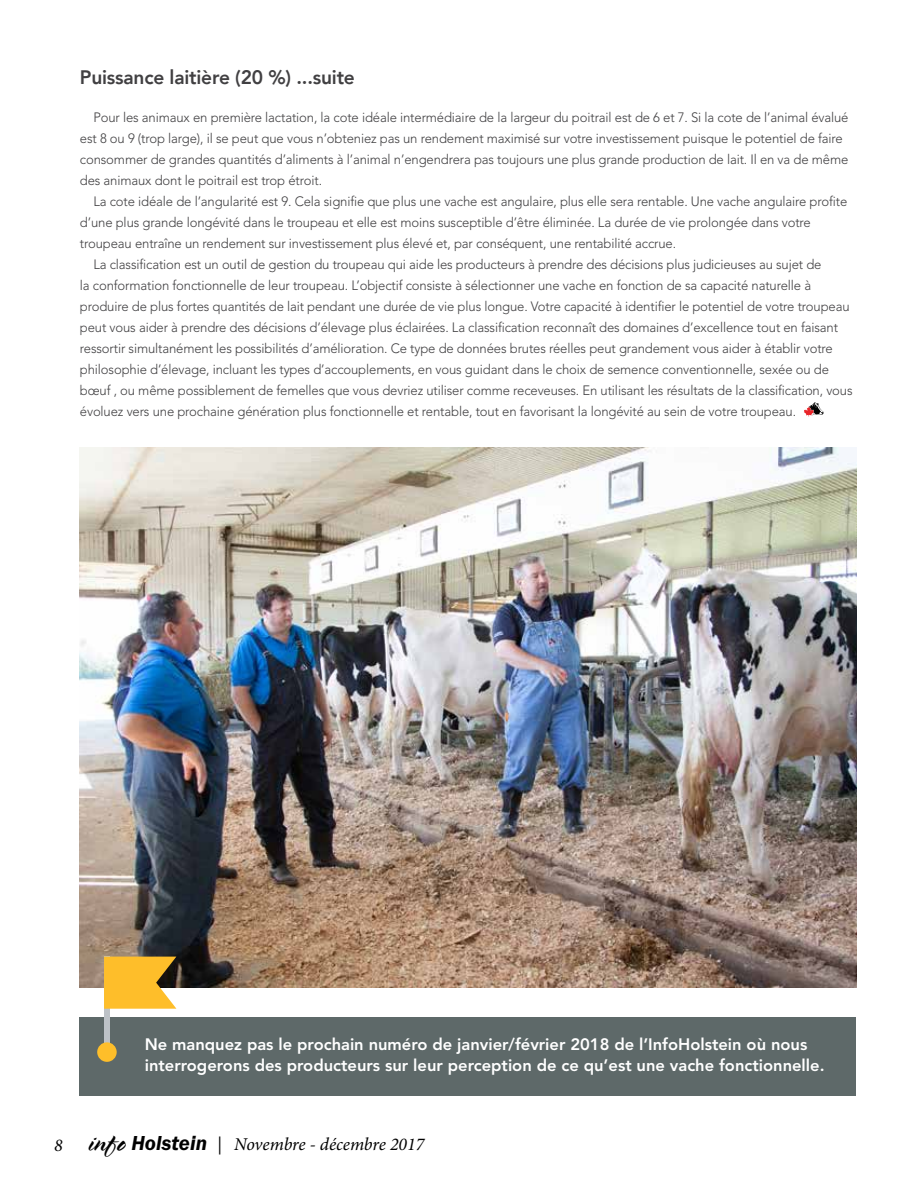
<style>
.page{position:relative;width:918px;height:1188px;background:#fff}
.page>*{position:absolute;margin:0;border:0;box-sizing:border-box;transform-origin:0 0}
.t1{font:800 19.5px "Avenir";letter-spacing:-.01em;color:#414042}
.t2{font:italic 18px "Minion Pro";letter-spacing:-.005em;color:#000}
.t3{font:800 16.5px/21px "Avenir LT Std";color:#fff}
.t4{font:300 13.5px/21px "Avenir LT Std";letter-spacing:-.01em;color:#414042}
.s1{font-family:"Spring LP Std";font-style:normal;font-size:27px}
.s2{font-family:"ITC Franklin Gothic Std";font-weight:600;font-size:21px}
</style>
<div class="page">
<img style="left:80px;top:447px;width:776px;height:540px">
<div style="left:80px;top:1017px;width:776px;height:79px;background:#5e6969"></div>
<div style="left:104px;top:956px;width:6px;height:95px;background:#bdc2c7"></div>
<svg style="left:104px;top:957px;width:72px;height:52px"></svg>
<div style="left:97px;top:1042px;width:20px;height:20px;background:#febe2a;border-radius:50%"></div>
<svg style="left:804px;top:402px;width:20px;height:14px"></svg>
<h1 class="t1" style="left:80px;top:59px;width:277px">Puissance laitière (20 %) ...suite</h1>
<p class="t4" style="left:80px;top:107px;width:770px;text-indent:14px">Pour les animaux en première lactation, la cote idéale intermédiaire de la largeur du poitrail est de 6 et 7. Si la cote de l’animal évalué est 8 ou 9 (trop large), il se peut que vous n’obteniez pas un rendement maximisé sur votre investissement puisque le potentiel de faire consommer de grandes quantités d’aliments à l’animal n’engendrera pas toujours une plus grande production de lait. Il en va de même des animaux dont le poitrail est trop étroit.</p>
<p class="t4" style="left:93px;top:191px;width:755px">La cote idéale de l’angularité est 9. Cela signifie que plus une vache est angulaire, plus elle sera rentable. Une vache angulaire profite</p>
<p class="t4" style="left:80px;top:212px;width:732px">d’une plus grande longévité dans le troupeau et elle est moins susceptible d’être éliminée. La durée de vie prolongée dans votre</p>
<p class="t4" style="left:80px;top:233px;width:598px">troupeau entraîne un rendement sur investissement plus élevé et, par conséquent, une rentabilité accrue.</p>
<p class="t4" style="left:93px;top:254px;width:730px">La classification est un outil de gestion du troupeau qui aide les producteurs à prendre des décisions plus judicieuses au sujet de</p>
<p class="t4" style="left:80px;top:275px;width:733px">la conformation fonctionnelle de leur troupeau. L’objectif consiste à sélectionner une vache en fonction de sa capacité naturelle à</p>
<p class="t4" style="left:80px;top:296px;width:771px">produire de plus fortes quantités de lait pendant une durée de vie plus longue. Votre capacité à identifier le potentiel de votre troupeau</p>
<p class="t4" style="left:80px;top:317px;width:760px">peut vous aider à prendre des décisions d’élevage plus éclairées. La classification reconnaît des domaines d’excellence tout en faisant</p>
<p class="t4" style="left:80px;top:338px;width:754px">ressortir simultanément les possibilités d’amélioration. Ce type de données brutes réelles peut grandement vous aider à établir votre</p>
<p class="t4" style="left:80px;top:359px;width:751px">philosophie d’élevage, incluant les types d’accouplements, en vous guidant dans le choix de semence conventionnelle, sexée ou de</p>
<p class="t4" style="left:80px;top:380px;width:774px">bœuf , ou même possiblement de femelles que vous devriez utiliser comme receveuses. En utilisant les résultats de la classification, vous</p>
<p class="t4" style="left:80px;top:401px;width:718px">évoluez vers une prochaine génération plus fonctionnelle et rentable, tout en favorisant la longévité au sein de votre troupeau.</p>
<h2 class="t2" style="left:54px;top:1133px;width:10px">8</h2>
<p class="t3" style="left:145px;top:1034px;width:681px">Ne manquez pas le prochain numéro de janvier/février 2018 de l’InfoHolstein où nous interrogerons des producteurs sur leur perception de ce qu’est une vache fonctionnelle.</p>
<h2 class="t2" style="left:89px;top:1132px;width:337px"><span class="s1">info</span> <span class="s2">Holstein</span> | Novembre - décembre 2017</h2>
</div>
